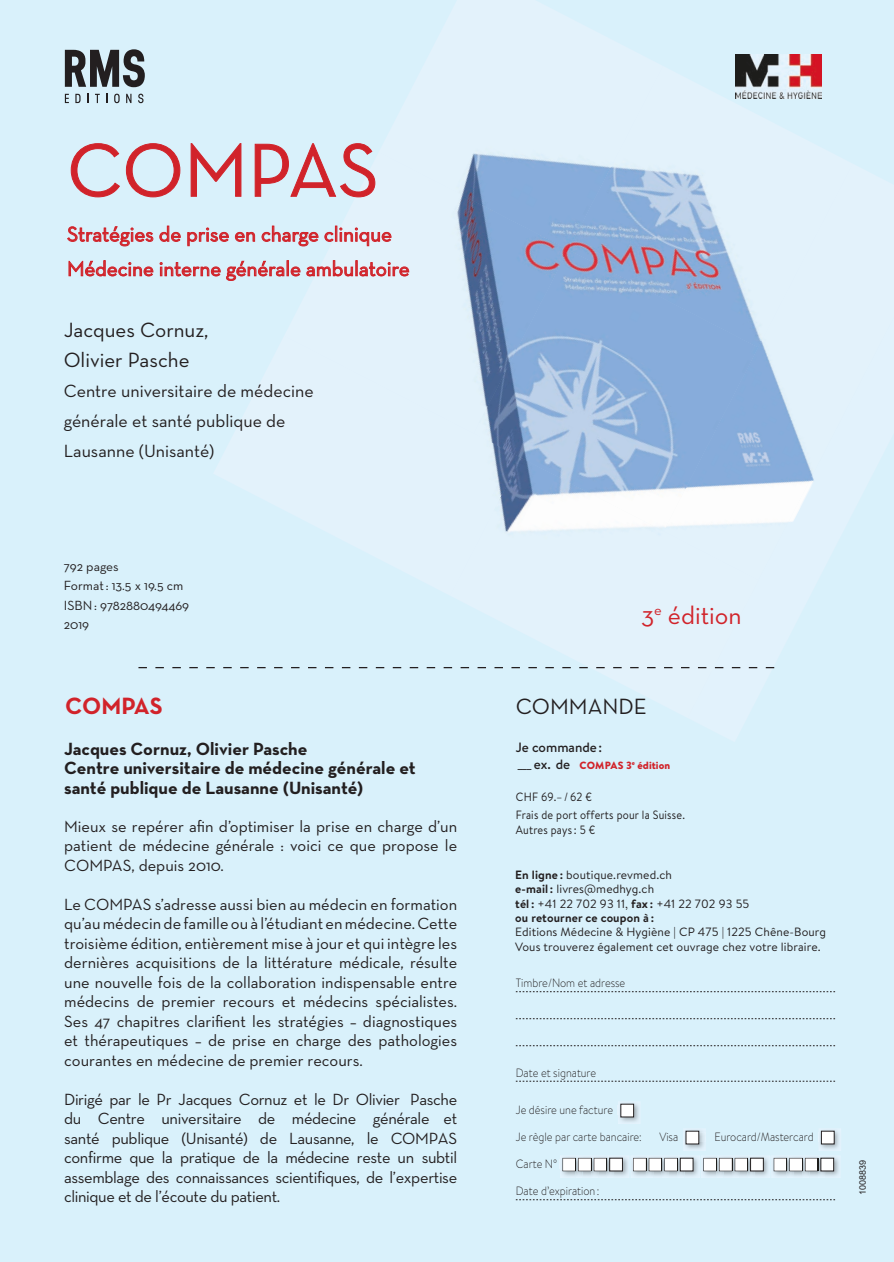
<style>
.page{position:relative;width:894px;height:1262px;background:#d9f1fb}
.page>*{position:absolute;margin:0;border:0;box-sizing:border-box;transform-origin:0 0}
.t1{font:76.5px "Neutra Text";color:#d1232a}
.t2{font:25.5px "Neutra Text";color:#d1232a}
.t3{font:700 24px "Neutra Text";letter-spacing:-.005em;color:#d1232a}
.t4{font:22.5px "Neutra Text";color:#231f20}
.t5{font:21px/34.5px "Neutra Text";color:#d1232a}
.t6{font:21px/30px "Neutra Text";color:#231f20}
.t7{font:700 18px/19.5px "Neutra Text";color:#231f20}
.t8{font:18px/30px "Neutra Text";color:#231f20}
.t9{font:16.5px/19.5px "Neutra Text";color:#231f20;text-align:justify}
.t10{font:13.5px/19.5px "Neutra Text";color:#231f20}
.t11{font:500 13.5px "Brandon Text";color:#231f20}
.t12{font:12px/14.4px "Brandon Text";letter-spacing:.01em;color:#231f20}
.t13{font:300 12px "Brandon Text";color:#231f20;scale:.9 1}
.t14{font:12px/18.6px "Brandon Text";letter-spacing:.01em;color:#231f20;scale:.9 1}
.t15{font:900 10.5px "Brandon Text";color:#d1232a}
.t16{font:9px "Arial";color:#231f20}
.s1{font-weight:500;font-size:13.5px;color:#231f20}
.s2{font-weight:700}
</style>
<div class="page">
<img style="left:569px;top:66px;width:253px;height:183px">
<img style="left:663px;top:164px;width:159px;height:85px">
<img style="left:758px;top:334px;width:56px;height:335px">
<img style="left:300px;top:152px;width:269px;height:171px">
<img style="left:473px;top:249px;width:285px;height:209px">
<img style="left:473px;top:336px;width:48px;height:122px">
<img style="left:450px;top:458px;width:309px;height:211px">
<svg style="left:516px;top:991px;width:319px;height:1px"></svg>
<svg style="left:516px;top:1018px;width:319px;height:1px"></svg>
<svg style="left:516px;top:1045px;width:319px;height:1px"></svg>
<svg style="left:516px;top:1081px;width:319px;height:1px"></svg>
<svg style="left:516px;top:1199px;width:319px;height:1px"></svg>
<img style="left:618px;top:1103px;width:21px;height:21px">
<div style="left:621px;top:1104px;width:12px;height:13px;background:#fff"></div>
<div style="left:620px;top:1104px;width:14px;height:13px;border:1px solid #231f20"></div>
<img style="left:683px;top:1130px;width:23px;height:21px">
<svg style="left:699px;top:1133px;width:7px;height:8px"></svg>
<div style="left:686px;top:1131px;width:13px;height:13px;background:#fff"></div>
<img style="left:818px;top:1129px;width:23px;height:22px">
<div style="left:821px;top:1131px;width:13px;height:13px;background:#fff"></div>
<div style="left:821px;top:1131px;width:13px;height:13px;border:1px solid #231f20"></div>
<img style="left:560px;top:1157px;width:15px;height:21px">
<img style="left:582px;top:1157px;width:9px;height:19px">
<img style="left:575px;top:1157px;width:7px;height:18px">
<img style="left:598px;top:1157px;width:9px;height:19px">
<img style="left:591px;top:1157px;width:7px;height:18px">
<img style="left:614px;top:1157px;width:32px;height:21px">
<img style="left:607px;top:1157px;width:7px;height:18px">
<svg style="left:560px;top:1158px;width:48px;height:13px"></svg>
<div style="left:610px;top:1158px;width:12px;height:13px;background:#fff"></div>
<div style="left:609px;top:1158px;width:14px;height:13px;border:1px solid #231f20"></div>
<img style="left:653px;top:1157px;width:9px;height:19px">
<img style="left:646px;top:1157px;width:7px;height:18px">
<img style="left:662px;top:1155px;width:7px;height:23px">
<img style="left:684px;top:1156px;width:32px;height:22px">
<img style="left:677px;top:1155px;width:7px;height:23px">
<svg style="left:633px;top:1158px;width:45px;height:13px"></svg>
<div style="left:680px;top:1158px;width:13px;height:13px;background:#fff"></div>
<div style="left:680px;top:1158px;width:13px;height:13px;border:1px solid #231f20"></div>
<img style="left:723px;top:1157px;width:9px;height:19px">
<img style="left:716px;top:1157px;width:7px;height:18px">
<img style="left:732px;top:1155px;width:7px;height:23px">
<img style="left:755px;top:1156px;width:32px;height:22px">
<img style="left:747px;top:1155px;width:8px;height:23px">
<svg style="left:703px;top:1158px;width:45px;height:13px"></svg>
<div style="left:750px;top:1158px;width:13px;height:13px;background:#fff"></div>
<div style="left:750px;top:1158px;width:13px;height:13px;border:1px solid #231f20"></div>
<img style="left:787px;top:1155px;width:7px;height:23px">
<img style="left:809px;top:1157px;width:9px;height:19px">
<img style="left:802px;top:1155px;width:7px;height:23px">
<img style="left:825px;top:1157px;width:14px;height:19px">
<img style="left:818px;top:1157px;width:7px;height:18px">
<svg style="left:773px;top:1158px;width:46px;height:13px"></svg>
<div style="left:821px;top:1158px;width:12px;height:13px;background:#fff"></div>
<div style="left:820px;top:1158px;width:14px;height:13px;border:1px solid #231f20"></div>
<svg style="left:138px;top:667px;width:636px;height:1px"></svg>
<img style="left:736px;top:54px;width:85px;height:44px">
<svg style="left:65px;top:94px;width:4px;height:9px"></svg>
<svg style="left:75px;top:94px;width:6px;height:9px"></svg>
<svg style="left:95px;top:94px;width:5px;height:9px"></svg>
<svg style="left:106px;top:94px;width:2px;height:9px"></svg>
<svg style="left:114px;top:94px;width:6px;height:9px"></svg>
<svg style="left:126px;top:94px;width:5px;height:9px"></svg>
<svg style="left:138px;top:94px;width:5px;height:9px"></svg>
<svg style="left:65px;top:49px;width:80px;height:38px"></svg>
<svg style="left:71px;top:143px;width:49px;height:54px"></svg>
<svg style="left:126px;top:143px;width:54px;height:54px"></svg>
<svg style="left:191px;top:143px;width:50px;height:54px"></svg>
<svg style="left:255px;top:143px;width:120px;height:54px"></svg>
<svg style="left:67px;top:226px;width:86px;height:20px"></svg>
<svg style="left:159px;top:226px;width:22px;height:16px"></svg>
<svg style="left:187px;top:228px;width:42px;height:18px"></svg>
<svg style="left:235px;top:232px;width:20px;height:10px"></svg>
<svg style="left:262px;top:226px;width:56px;height:20px"></svg>
<svg style="left:325px;top:226px;width:66px;height:20px"></svg>
<svg style="left:69px;top:260px;width:84px;height:16px"></svg>
<svg style="left:160px;top:260px;width:140px;height:21px"></svg>
<svg style="left:306px;top:260px;width:103px;height:16px"></svg>
<h1 class="t1" style="left:67px;top:124px;width:313px">COMPAS</h1>
<p class="t5" style="left:67px;top:217px;width:344px">Stratégies de prise en charge clinique<br>Médecine interne générale ambulatoire</p>
<p class="t6" style="left:64px;top:314px;width:146px">Jacques Cornuz,<br>Olivier Pasche</p>
<p class="t8" style="left:64px;top:375px;width:251px">Centre universitaire de médecine générale et santé publique de<br>Lausanne (Unisanté)</p>
<p class="t10" style="left:64px;top:556px;width:127px">792 pages<br>Format: 13.5 x 19.5 cm<br>ISBN: 9782880494469<br>2019</p>
<h3 class="t3" style="left:65px;top:691px;width:99px">COMPAS</h3>
<p class="t7" style="left:64px;top:739px;width:353px">Jacques Cornuz, Olivier Pasche<br>Centre universitaire de médecine générale et santé publique de Lausanne (Unisanté)</p>
<p class="t9" style="left:64px;top:816px;width:395px">Mieux se repérer afin d’optimiser la prise en charge d’un patient de médecine générale : voici ce que propose le COMPAS, depuis 2010.</p>
<p class="t9" style="left:64px;top:894px;width:395px">Le COMPAS s’adresse aussi bien au médecin en formation qu’au médecin de famille ou à l’étudiant en médecine. Cette troisième édition, entièrement mise à jour et qui intègre les dernières acquisitions de la littérature médicale, résulte une nouvelle fois de la collaboration indispensable entre médecins de premier recours et médecins spécialistes.<br>Ses 47 chapitres clarifient les stratégies – diagnostiques et thérapeutiques – de prise en charge des pathologies courantes en médecine de premier recours.</p>
<p class="t9" style="left:64px;top:1089px;width:395px">Dirigé par le Pr Jacques Cornuz et le Dr Olivier Pasche du Centre universitaire de médecine générale et santé publique (Unisanté) de Lausanne, le COMPAS confirme que la pratique de la médecine reste un subtil assemblage des connaissances scientifiques, de l’expertise clinique et de l’écoute du patient.</p>
<h2 class="t2" style="left:641px;top:600px;width:102px">3<sup>e</sup> édition</h2>
<h3 class="t4" style="left:516px;top:693px;width:133px">COMMANDE</h3>
<p class="t11" style="left:516px;top:738px;width:88px">Je commande:</p>
<p class="t15" style="left:516px;top:757px;width:155px"><span class="s1">___ ex. de</span> COMPAS 3<sup>e</sup> édition</p>
<p class="t14" style="left:516px;top:787px;width:189px">CHF 69.– / 62 €<br>Frais de port offerts pour la Suisse.</p>
<p class="t14" style="left:516px;top:820px;width:90px">Autres pays : 5 €</p>
<p class="t12" style="left:515px;top:867px;width:236px"><span class="s2">En ligne :</span> boutique.revmed.ch<br><span class="s2">e-mail :</span> livres@medhyg.ch<br><span class="s2">tél :</span> +41 22 702 93 11, <span class="s2">fax :</span> +41 22 702 93 55 <span class="s2">ou retourner ce coupon à :</span></p>
<p class="t12" style="left:515px;top:925px;width:312px">Editions Médecine &amp; Hygiène | CP 475 | 1225 Chêne-Bourg<br>Vous trouverez également cet ouvrage chez votre libraire.</p>
<p class="t13" style="left:516px;top:975px;width:123px">Timbre/Nom et adresse</p>
<p class="t13" style="left:516px;top:1064px;width:91px">Date et signature</p>
<p class="t13" style="left:516px;top:1102px;width:110px">Je désire une facture</p>
<p class="t13" style="left:516px;top:1129px;width:142px">Je règle par carte bancaire:</p>
<p class="t13" style="left:659px;top:1129px;width:22px">Visa</p>
<p class="t13" style="left:714px;top:1129px;width:112px">Eurocard/Mastercard</p>
<p class="t13" style="left:516px;top:1156px;width:48px">Carte N°</p>
<p class="t13" style="left:516px;top:1183px;width:94px">Date d’expiration:</p>
<p class="t16" style="left:856px;top:1195px;width:37px;rotate:-90deg">1008839</p>
</div>
